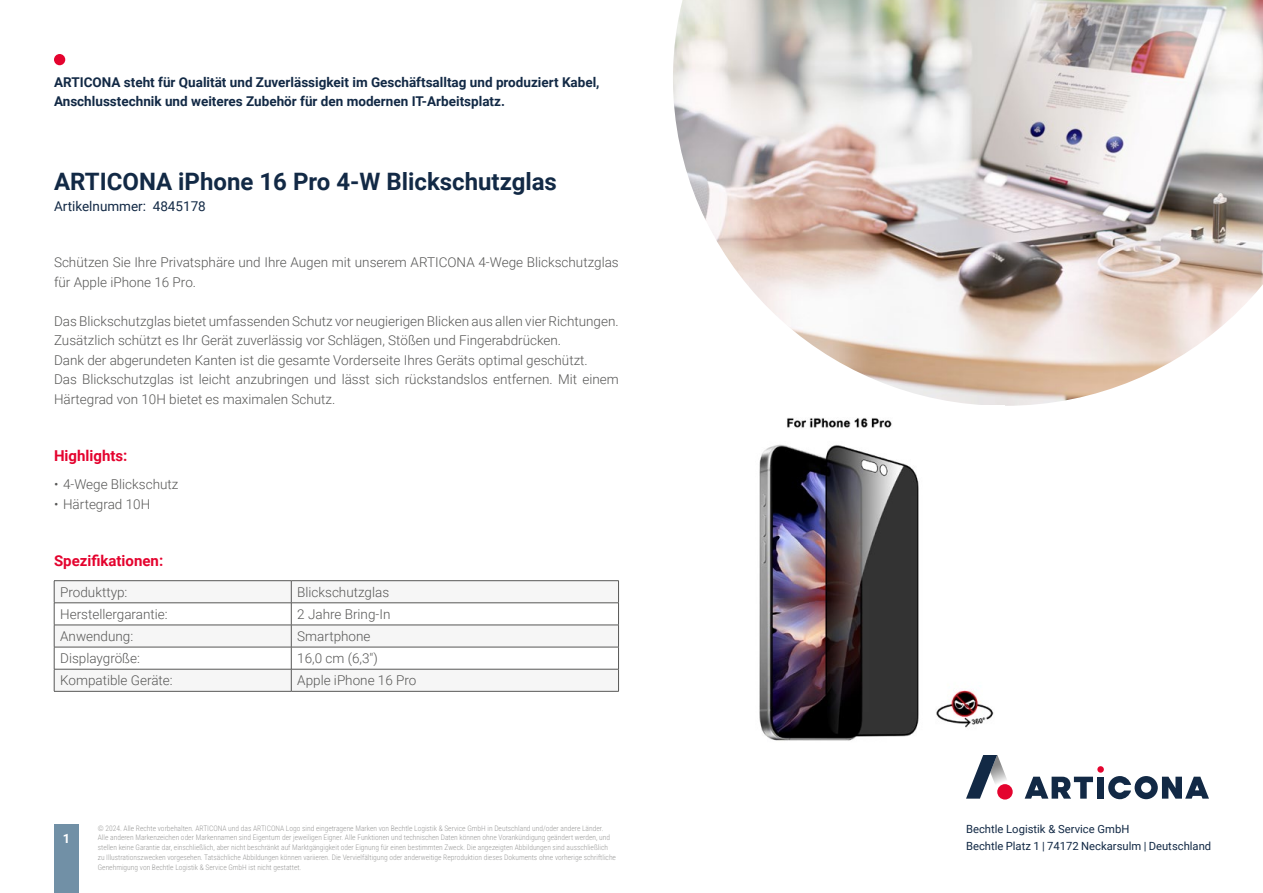
<style>
.page{position:relative;width:1263px;height:893px;background:#fff}
.page>*{position:absolute;margin:0;border:0;box-sizing:border-box;transform-origin:0 0}
.t1{font:700 24px "Roboto";color:#122945}
.t2{font:700 15px "Roboto";color:#e4032e}
.t3{font:300 13.5px/19.5px "Roboto";color:#575756}
.t4{font:700 13.5px/19.5px "Roboto";color:#122945}
.t5{font:13.5px "Roboto";color:#122945}
.t6{font:700 12.75px "Roboto";color:#fff}
.t7{font:11.25px/16.5px "Roboto";color:#122945}
.t8{font:300 7.5px/9.8px "Roboto Condensed";color:#9d9d9c}
</style>
<div class="page">
<div style="left:54px;top:54px;width:11px;height:11px;background:#e4032e;border-radius:50%"></div>
<div style="left:1097px;top:766px;width:7px;height:7px;background:#e4032e;border-radius:50%"></div>
<svg style="left:1025px;top:777px;width:68px;height:22px"></svg>
<div style="left:1097px;top:777px;width:7px;height:22px;background:#122945"></div>
<svg style="left:1108px;top:776px;width:101px;height:23px"></svg>
<svg style="left:966px;top:755px;width:47px;height:44px"></svg>
<div style="left:997px;top:784px;width:16px;height:15px;background:#e4032e;border-radius:50%"></div>
<img style="left:673px;top:0;width:590px;height:406px">
<div style="left:54px;top:825px;width:25px;height:68px;background:#7190a6"></div>
<hr style="left:54px;top:580px;width:237px;height:1px;background:#575756">
<hr style="left:291px;top:580px;width:328px;height:1px;background:#575756">
<svg style="left:54px;top:581px;width:565px;height:110px"></svg>
<hr style="left:54px;top:691px;width:237px;height:1px;background:#575756">
<hr style="left:291px;top:691px;width:328px;height:1px;background:#575756">
<img style="left:759px;top:418px;width:235px;height:323px">
<h3 class="t4" style="left:54px;top:72px;width:547px">ARTICONA steht für Qualität und Zuverlässigkeit im Geschäftsalltag und produziert Kabel,<br>Anschlusstechnik und weiteres Zubehör für den modernen IT-Arbeitsplatz.</h3>
<h1 class="t1" style="left:54px;top:165px;width:504px">ARTICONA iPhone 16 Pro 4-W Blickschutzglas</h1>
<h3 class="t5" style="left:54px;top:197px;width:153px">Artikelnummer: 4845178</h3>
<h3 class="t3" style="left:54px;top:252px;width:566px">Schützen Sie Ihre Privatsphäre und Ihre Augen mit unserem ARTICONA 4-Wege Blickschutzglas für Apple iPhone 16 Pro.</h3>
<p class="t3" style="left:54px;top:311px;width:566px">Das Blickschutzglas bietet umfassenden Schutz vor neugierigen Blicken aus allen vier Richtungen.<br>Zusätzlich schützt es Ihr Gerät zuverlässig vor Schlägen, Stößen und Fingerabdrücken.<br>Dank der abgerundeten Kanten ist die gesamte Vorderseite Ihres Geräts optimal geschützt.<br>Das Blickschutzglas ist leicht anzubringen und lässt sich rückstandslos entfernen. Mit einem Härtegrad von 10H bietet es maximalen Schutz.</p>
<h2 class="t2" style="left:54px;top:445px;width:75px">Highlights:</h2>
<h3 class="t3" style="left:54px;top:474px;width:126px">• 4-Wege Blickschutz</h3>
<h3 class="t3" style="left:54px;top:494px;width:98px">• Härtegrad 10H</h3>
<h2 class="t2" style="left:54px;top:550px;width:111px">Spezifikationen:</h2>
<h3 class="t3" style="left:60px;top:582px;width:69px">Produkttyp:</h3>
<h3 class="t3" style="left:297px;top:582px;width:93px">Blickschutzglas</h3>
<h3 class="t3" style="left:60px;top:604px;width:109px">Herstellergarantie:</h3>
<h3 class="t3" style="left:297px;top:604px;width:95px">2 Jahre Bring-In</h3>
<h3 class="t3" style="left:60px;top:626px;width:75px">Anwendung:</h3>
<h3 class="t3" style="left:297px;top:626px;width:75px">Smartphone</h3>
<h3 class="t3" style="left:60px;top:648px;width:81px">Displaygröße:</h3>
<h3 class="t3" style="left:297px;top:648px;width:82px">16,0 cm (6,3")</h3>
<h3 class="t3" style="left:60px;top:670px;width:114px">Kompatible Geräte:</h3>
<h3 class="t3" style="left:297px;top:670px;width:121px">Apple iPhone 16 Pro</h3>
<h3 class="t6" style="left:63px;top:829px;width:9px">1</h3>
<p class="t8" style="left:98px;top:823px;width:520px">© 2024. Alle Rechte vorbehalten. ARTICONA und das ARTICONA Logo sind eingetragene Marken von Bechtle Logistik &amp; Service GmbH in Deutschland und/oder andere Länder.<br>Alle anderen Markenzeichen oder Markennamen sind Eigentum der jeweiligen Eigner. Alle Funktionen und technischen Daten können ohne Vorankündigung geändert werden, und stellen keine Garantie dar, einschließlich, aber nicht beschränkt auf Marktgängigkeit oder Eignung für einen bestimmten Zweck. Die angezeigten Abbildungen sind ausschließlich zu Illustrationszwecken vorgesehen. Tatsächliche Abbildungen können variieren. Die Vervielfältigung oder anderweitige Reproduktion dieses Dokuments ohne vorherige schriftliche Genehmigung von Bechtle Logistik &amp; Service GmbH ist nicht gestattet.</p>
<h3 class="t7" style="left:966px;top:821px;width:247px">Bechtle Logistik &amp; Service GmbH<br>Bechtle Platz 1 | 74172 Neckarsulm | Deutschland</h3>
</div>
